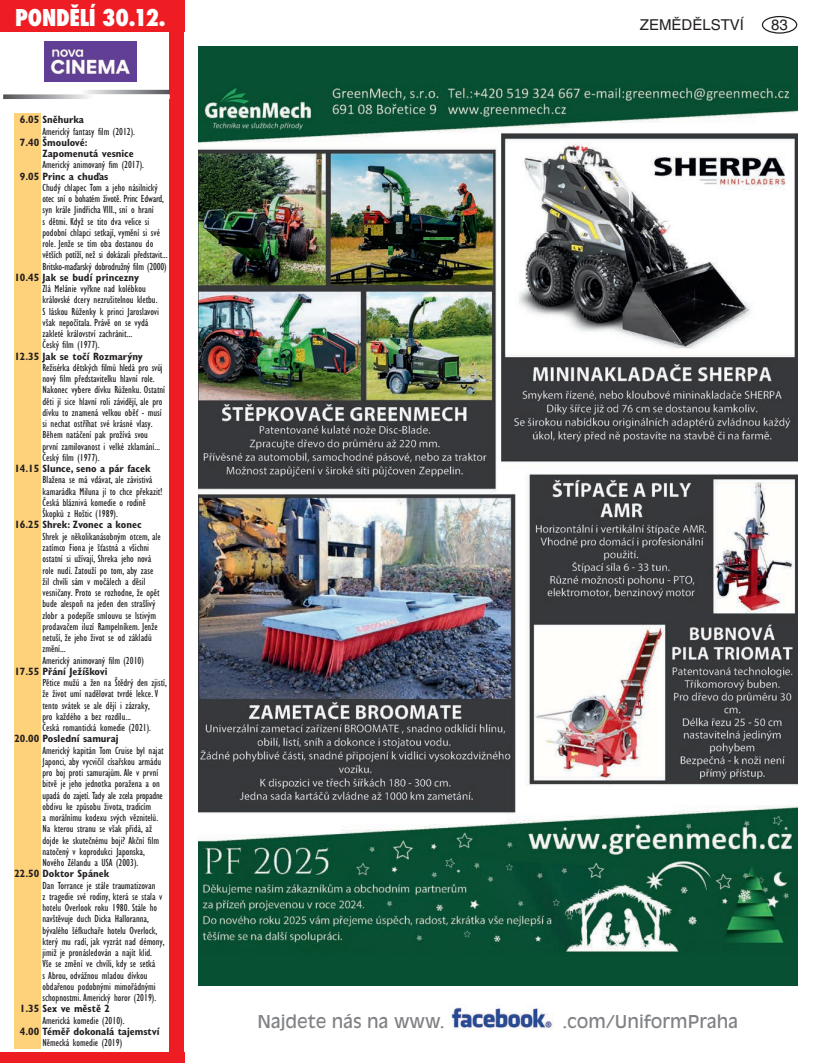
<style>
.page{position:relative;width:815px;height:1063px;background:#fff}
.page>*{position:absolute;margin:0;border:0;box-sizing:border-box;transform-origin:0 0}
.t1{font:800 condensed 22.5px "Futura";letter-spacing:-.01em;color:#fff}
.t2{font:17.5px "Antique Olive CE";color:#808285}
.t3{font:15px "Helvetica CE";color:#231f20}
.t4{font:condensed 10.62px/11.2px "Gill Sans CE";color:#231f20}
.t5{font:700 condensed 10.62px/11.2px "Gill Sans CE";color:#231f20}
</style>
<div class="page">
<div style="left:762px;top:16px;width:35px;height:18px;border:1px solid #231f20;border-radius:50%"></div>
<img style="left:451px;top:1007px;width:103px;height:23px">
<div style="left:0;top:0;width:184px;height:32px;background:#ee1d23"></div>
<div style="left:170px;top:0;width:14px;height:1063px;background:#ee1d23"></div>
<div style="left:0;top:1052px;width:184px;height:11px;background:#ee1d23"></div>
<div style="left:14px;top:113px;width:27px;height:936px;background:#fed17b"></div>
<svg style="left:3px;top:90px;width:167px;height:9px"></svg>
<div style="left:41px;top:40px;width:98px;height:45px;background:linear-gradient(to right,#fff,#fff)"></div>
<img style="left:44px;top:42px;width:92px;height:40px">
<img style="left:198px;top:46px;width:599px;height:939px">
<h1 class="t1" style="left:15px;top:2px;width:152px">PONDĚLÍ 30.12.</h1>
<p class="t5" style="left:20px;top:114px;width:66px">6.05 Sněhurka</p>
<p class="t4" style="left:43px;top:126px;width:94px">Americký fantasy film (2012).</p>
<p class="t5" style="left:43px;top:137px;width:93px;text-indent:-23px">7.40 Šmoulové:<br>Zapomenutá vesnice</p>
<p class="t4" style="left:43px;top:159px;width:103px">Americký animovaný fim (2017).</p>
<p class="t5" style="left:20px;top:171px;width:90px">9.05 Princ a chuďas</p>
<p class="t4" style="left:43px;top:182px;width:127px">Chudý chlapec Tom a jeho násilnický otec sní o bohatém životě. Princ Edward, syn krále Jindřicha VIII., sní o hraní<br>s dětmi. Když se tito dva velice si podobní chlapci setkají, vymění si své role. Jenže se tím oba dostanou do větších potíží, než si dokázali představit...<br>Britsko-maďarský dobrodružný film (2000)</p>
<p class="t5" style="left:14px;top:272px;width:126px">10.45 Jak se budí princezny</p>
<p class="t4" style="left:43px;top:283px;width:118px">Zlá Melánie vyřkne nad kolébkou královské dcery nezrušitelnou kletbu.<br>S láskou Růženky k princi Jaroslavovi však nepočítala. Právě on se vydá zakleté království zachránit...<br>Český film (1977).</p>
<p class="t5" style="left:14px;top:351px;width:130px">12.35 Jak se točí Rozmarýny</p>
<p class="t4" style="left:43px;top:362px;width:124px">Režisérka dětských filmů hledá pro svůj nový film představitelku hlavní role.<br>Nakonec vybere dívku Růženku. Ostatní děti jí sice hlavní roli závidějí, ale pro dívku to znamená velkou oběť - musí si nechat ostříhat své krásné vlasy.<br>Během natáčení pak prožívá svou první zamilovanost i velké zklamání...<br>Český film (1977).</p>
<p class="t5" style="left:14px;top:463px;width:138px">14.15 Slunce, seno a pár facek</p>
<p class="t4" style="left:43px;top:474px;width:121px">Blažena se má vdávat, ale závistivá kamarádka Miluna jí to chce překazit!<br>Česká bláznivá komedie o rodině<br>Škopků z Hoštic (1989).</p>
<p class="t5" style="left:14px;top:519px;width:129px">16.25 Shrek: Zvonec a konec</p>
<p class="t4" style="left:43px;top:531px;width:120px">Shrek je několikanásobným otcem, ale zatímco Fiona je šťastná a všichni ostatní si užívají, Shreka jeho nová role nudí. Zatouží po tom, aby zase žil chvíli sám v močálech a děsil vesničany. Proto se rozhodne, že opět bude alespoň na jeden den strašlivý zlobr a podepíše smlouvu se lstivým prodavačem iluzí Rampelníkem. Jenže netuší, že jeho život se od základů změní...<br>Americký animovaný film (2010)</p>
<p class="t5" style="left:14px;top:666px;width:95px">17.55 Přání Ježíškovi</p>
<p class="t4" style="left:43px;top:677px;width:126px">Pětice mužů a žen na Štědrý den zjistí, že život umí nadělovat tvrdé lekce. V tento svátek se ale dějí i zázraky,<br>pro každého a bez rozdílu...<br>Česká romantická komedie (2021).</p>
<p class="t5" style="left:14px;top:733px;width:106px">20.00 Poslední samuraj</p>
<p class="t4" style="left:43px;top:744px;width:123px">Americký kapitán Tom Cruise byl najat Japonci, aby vycvičil císařskou armádu pro boj proti samurajům. Ale v první bitvě je jeho jednotka poražena a on upadá do zajetí. Tady ale zcela propadne obdivu ke způsobu života, tradicím<br>a morálnímu kodexu svých věznitelů.<br>Na kterou stranu se však přidá, až dojde ke skutečnému boji? Akční film natočený v koprodukci Japonska, Nového Zélandu a USA (2003).</p>
<p class="t5" style="left:14px;top:868px;width:96px">22.50 Doktor Spánek</p>
<p class="t4" style="left:43px;top:879px;width:124px">Dan Torrance je stále traumatizovan<br>z tragedie své rodiny, která se stala v hotelu Overlook roku 1980. Stále ho navštěvuje duch Dicka Halloranna, bývalého šéfkuchaře hotelu Overlock, který mu radí, jak vyzrát nad démony, jimiž je pronásledován a najít klid.<br>Vše se změní ve chvíli, kdy se setká<br>s Abrou, odvážnou mladou dívkou obdařenou podobnými mimořádnými schopnostmi. Americký horor (2019).</p>
<p class="t5" style="left:20px;top:1003px;width:92px">1.35 Sex ve městě 2</p>
<p class="t4" style="left:43px;top:1014px;width:84px">Americká komedie (2010).</p>
<p class="t5" style="left:20px;top:1026px;width:141px">4.00 Téměř dokonalá tajemství</p>
<p class="t4" style="left:43px;top:1037px;width:81px">Německá komedie (2019)</p>
<h3 class="t3" style="left:640px;top:16px;width:106px">ZEMĚDĚLSTVÍ</h3>
<h3 class="t3" style="left:771px;top:16px;width:18px">83</h3>
<h2 class="t2" style="left:257px;top:1012px;width:189px">Najdete nás na www.</h2>
<h2 class="t2" style="left:562px;top:1012px;width:177px">.com/UniformPraha</h2>
</div>
